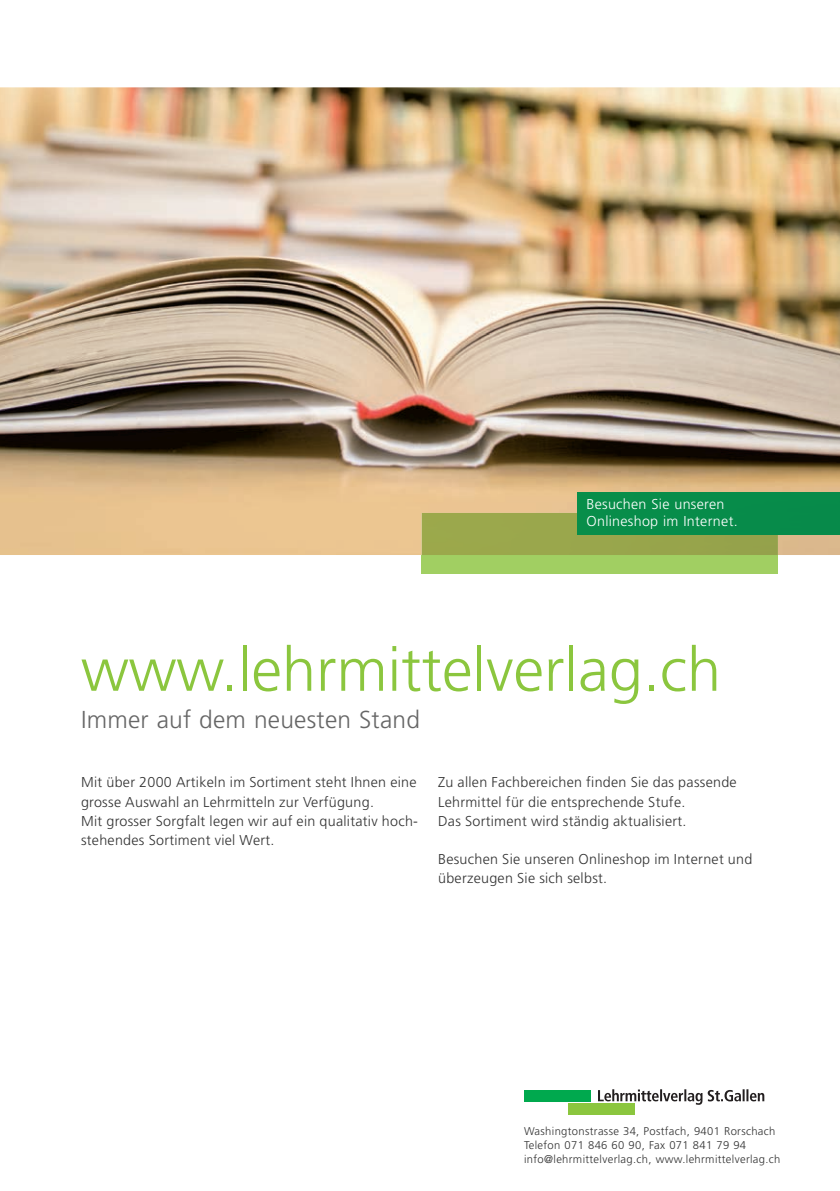
<style>
.page{position:relative;width:840px;height:1191px;background:#fff}
.page>*{position:absolute;margin:0;border:0;box-sizing:border-box;transform-origin:0 0}
.t1{font:300 61.2px "Frutiger LT Std";color:#8bc63e}
.t2{font:300 24.4px "Frutiger LT Std";letter-spacing:.01em;color:#666}
.t3{font:300 14.2px/19.2px "Frutiger LT Std";letter-spacing:.02em;color:#333}
.t4{font:300 14.2px/17.4px "Frutiger LT Std";letter-spacing:.02em;color:#fff}
.t5{font:300 11.2px/14.2px "Frutiger LT Std";letter-spacing:.03em;color:#333}
</style>
<div class="page">
<img style="left:0;top:87px;width:839px;height:468px">
<div style="left:421px;top:555px;width:356px;height:18px;background:#a1cf62"></div>
<div style="left:421px;top:513px;width:356px;height:42px;background:#9aa74c"></div>
<div style="left:577px;top:492px;width:262px;height:42px;background:#078c4a"></div>
<div style="left:524px;top:1090px;width:66px;height:11px;background:#00a94e"></div>
<div style="left:568px;top:1103px;width:66px;height:11px;background:#8bc63e"></div>
<svg style="left:598px;top:1089px;width:165px;height:15px"></svg>
<p class="t4" style="left:586px;top:496px;width:152px">Besuchen Sie unseren<br>Onlineshop im Internet.</p>
<h1 class="t1" style="left:81px;top:635px;width:641px">www.lehrmittelverlag.ch</h1>
<h2 class="t2" style="left:81px;top:705px;width:340px">Immer auf dem neuesten Stand</h2>
<p class="t3" style="left:81px;top:773px;width:338px">Mit über 2000 Artikeln im Sortiment steht Ihnen eine grosse Auswahl an Lehrmitteln zur Verfügung.<br>Mit grosser Sorgfalt legen wir auf ein qualitativ hoch&shy;stehendes Sortiment viel Wert.</p>
<p class="t3" style="left:438px;top:773px;width:300px">Zu allen Fachbereichen finden Sie das passende<br>Lehrmittel für die entsprechende Stufe.<br>Das Sortiment wird ständig aktualisiert.</p>
<p class="t3" style="left:438px;top:849px;width:315px">Besuchen Sie unseren Onlineshop im Internet und überzeugen Sie sich selbst.</p>
<p class="t5" style="left:524px;top:1123px;width:258px">Washingtonstrasse 34, Postfach, 9401 Rorschach<br>Telefon 071 846 60 90, Fax 071 841 79 94 info@lehrmittelverlag.ch, www.lehrmittelverlag.ch</p>
</div>
